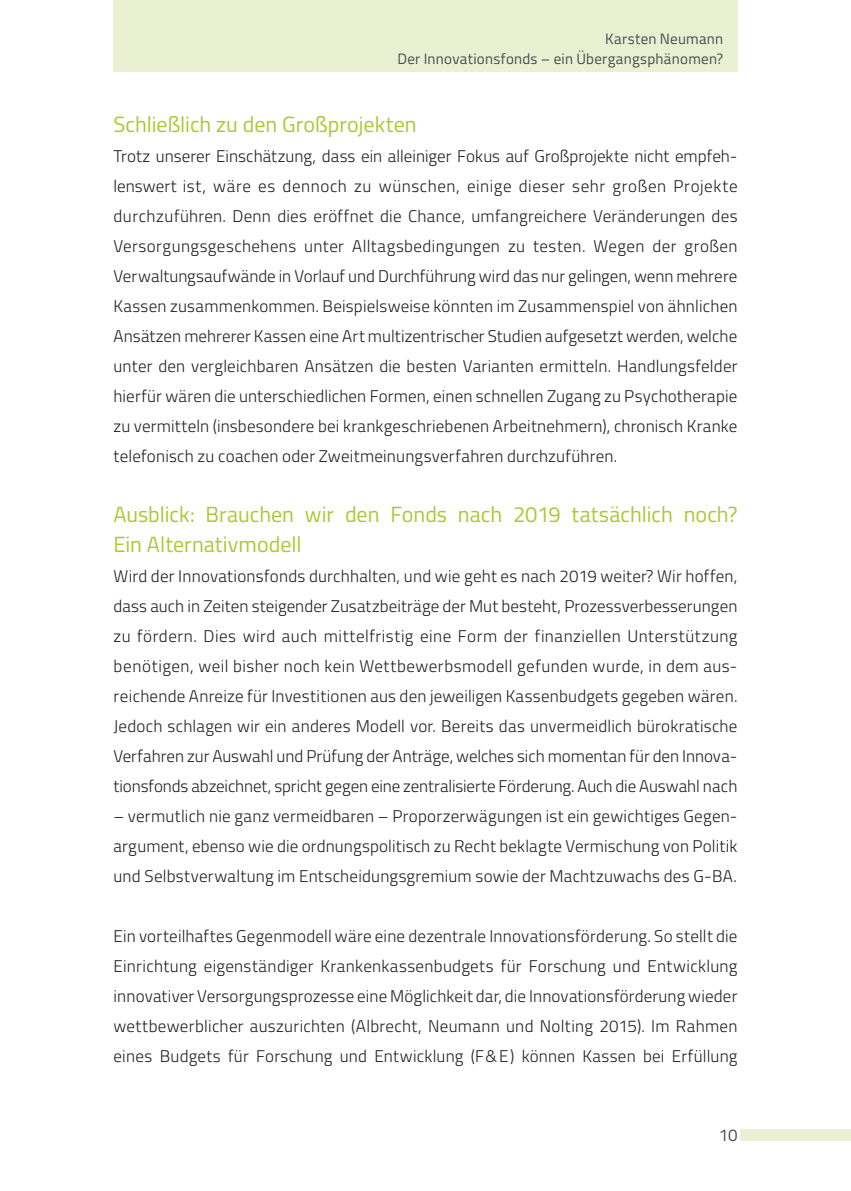
<style>
.page{position:relative;width:851px;height:1191px;background:#fff}
.page>*{position:absolute;margin:0;border:0;box-sizing:border-box;transform-origin:0 0}
.t1{font:22px/30px "Titillium";color:#aac932}
.t2{font:300 17px/30px "Titillium";letter-spacing:.01em;color:#231f20;text-align:justify}
.t3{font:17px "Titillium";color:#4b4c4d}
.t4{font:15px/20px "Titillium";letter-spacing:.015em;color:#4b4c4d;text-align:right}
</style>
<div class="page">
<div style="left:113px;top:0;width:624px;height:71px;background:#eaf1d2"></div>
<div style="left:740px;top:1129px;width:110px;height:11px;background:#eaf1d2"></div>
<p class="t4" style="left:397px;top:28px;width:327px">Karsten Neumann<br>Der Innovationsfonds – ein Übergangsphänomen?</p>
<p class="t1" style="left:113px;top:108px;width:304px">Schließlich zu den Großprojekten</p>
<p class="t2" style="left:113px;top:140px;width:625px">Trotz unserer Einschätzung, dass ein alleiniger Fokus auf Großprojekte nicht empfeh&shy;lenswert ist, wäre es dennoch zu wünschen, einige dieser sehr großen Projekte durchzuführen. Denn dies eröffnet die Chance, umfangreichere Veränderungen des Versorgungsgeschehens unter Alltagsbedingungen zu testen. Wegen der großen Verwaltungsaufwände in Vorlauf und Durchführung wird das nur gelingen, wenn mehrere Kassen zusammenkommen. Beispielsweise könnten im Zusammenspiel von ähnlichen Ansätzen mehrerer Kassen eine Art multizentrischer Studien aufgesetzt werden, welche unter den vergleichbaren Ansätzen die besten Varianten ermitteln. Handlungsfelder hierfür wären die unterschiedlichen Formen, einen schnellen Zugang zu Psychotherapie zu vermitteln (insbesondere bei krankgeschriebenen Arbeitnehmern), chronisch Kranke telefonisch zu coachen oder Zweitmeinungsverfahren durchzuführen.</p>
<p class="t1" style="left:113px;top:498px;width:625px">Ausblick: Brauchen wir den Fonds nach 2019 tatsächlich noch?<br>Ein Alternativmodell</p>
<p class="t2" style="left:113px;top:560px;width:625px">Wird der Innovationsfonds durchhalten, und wie geht es nach 2019 weiter? Wir hoffen, dass auch in Zeiten steigender Zusatzbeiträge der Mut besteht, Prozessverbesserungen zu fördern. Dies wird auch mittelfristig eine Form der finanziellen Unterstützung benötigen, weil bisher noch kein Wettbewerbsmodell gefunden wurde, in dem aus&shy;reichende Anreize für Investitionen aus den jeweiligen Kassenbudgets gegeben wären.<br>Jedoch schlagen wir ein anderes Modell vor. Bereits das unvermeidlich bürokratische Verfahren zur Auswahl und Prüfung der Anträge, welches sich momentan für den Innova&shy;tionsfonds abzeichnet, spricht gegen eine zentralisierte Förderung. Auch die Auswahl nach</p>
<p class="t2" style="left:113px;top:800px;width:625px">– vermutlich nie ganz vermeidbaren – Proporzerwägungen ist ein gewichtiges Gegen&shy;argument, ebenso wie die ordnungspolitisch zu Recht beklagte Vermischung von Politik und Selbstverwaltung im Entscheidungsgremium sowie der Machtzuwachs des G-BA.</p>
<p class="t2" style="left:113px;top:920px;width:625px">Ein vorteilhaftes Gegenmodell wäre eine dezentrale Innovationsförderung. So stellt die Einrichtung eigenständiger Krankenkassenbudgets für Forschung und Entwicklung innovativer Versorgungsprozesse eine Möglichkeit dar, die Innovationsförderung wieder wettbewerblicher auszurichten (Albrecht, Neumann und Nolting 2015). Im Rahmen eines Budgets für Forschung und Entwicklung (F&amp;E) können Kassen bei Erfüllung</p>
<p class="t3" style="left:718px;top:1122px;width:20px">10</p>
</div>
